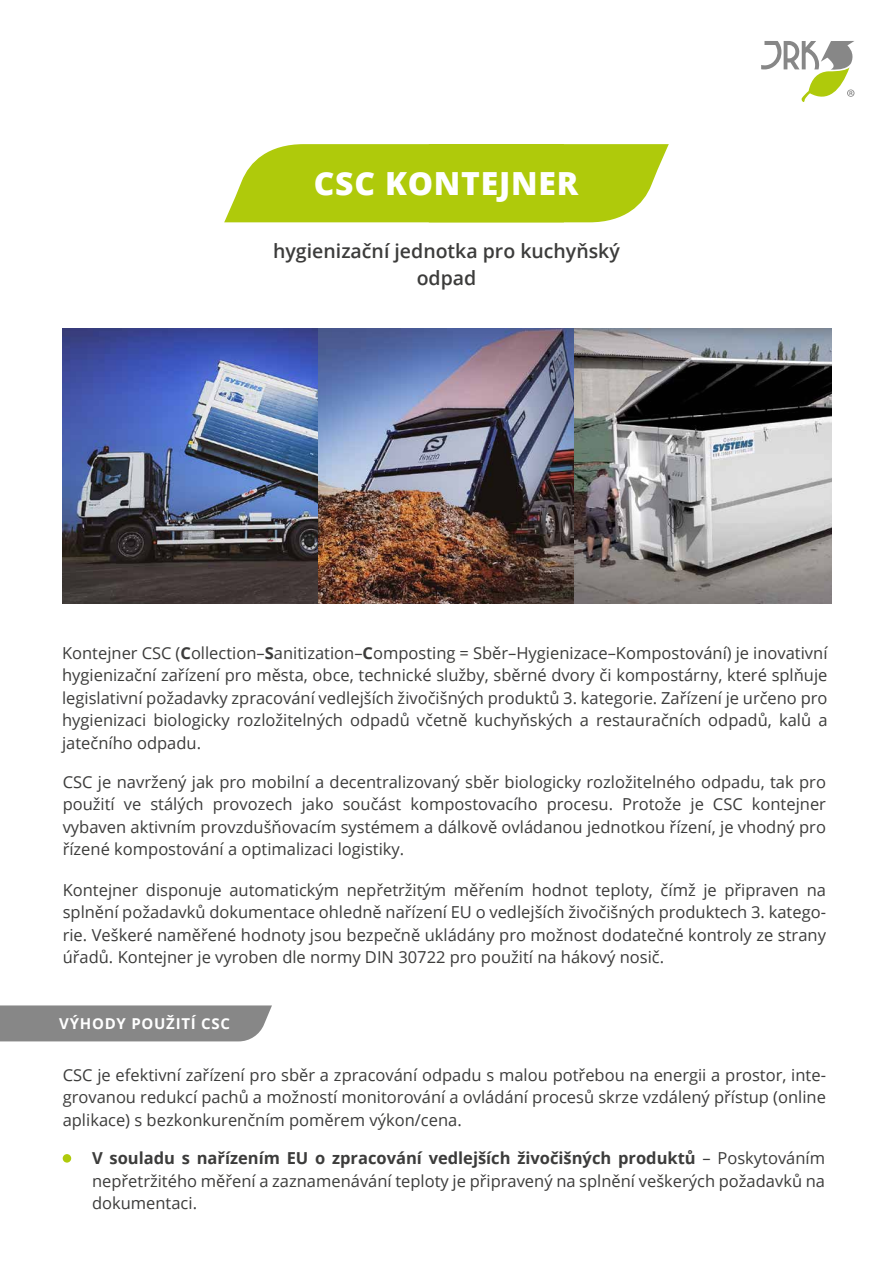
<style>
.page{position:relative;width:893px;height:1263px;background:#fff}
.page>*{position:absolute;margin:0;border:0;box-sizing:border-box;transform-origin:0 0}
.t1{font:800 31.8px "Open Sans";letter-spacing:.025em;color:#fff}
.t2{font:600 19.5px/27px "Open Sans";color:#3c3c3b;text-align:center}
.t3{font:16.5px/22.5px "Open Sans";color:#3c3c3b;text-align:justify}
.t4{font:700 15px "Open Sans";letter-spacing:.05em;color:#fff}
.s1{font-weight:700}
</style>
<div class="page">
<svg style="left:224px;top:144px;width:445px;height:78px;background:#b6ce21"></svg>
<svg style="left:761px;top:41px;width:93px;height:61px"></svg>
<div style="left:0;top:1005px;width:272px;height:36px;background:#878787"></div>
<div style="left:63px;top:1154px;width:8px;height:8px;background:#afca0b;border-radius:50%"></div>
<img style="left:62px;top:328px;width:769px;height:275px">
<h1 class="t1" style="left:314px;top:160px;width:266px">CSC KONTEJNER</h1>
<p class="t2" style="left:273px;top:237px;width:348px">hygienizační jednotka pro kuchyňský odpad</p>
<p class="t3" style="left:62px;top:641px;width:767px">Kontejner CSC (<span class="s1">C</span>ollection–<span class="s1">S</span>anitization–<span class="s1">C</span>omposting = Sběr–Hygienizace–Kompostování) je inovativní hygienizační zařízení pro města, obce, technické služby, sběrné dvory či kompostárny, které splňuje legislativní požadavky zpracování vedlejších živočišných produktů 3. kategorie. Zařízení je určeno pro hygienizaci biologicky rozložitelných odpadů včetně kuchyňských a restauračních odpadů, kalů a jatečního odpadu.</p>
<p class="t3" style="left:63px;top:770px;width:765px">CSC je navržený jak pro mobilní a decentralizovaný sběr biologicky rozložitelného odpadu, tak pro použití ve stálých provozech jako součást kompostovacího procesu. Protože je CSC kontejner vybaven aktivním provzdušňovacím systémem a dálkově ovládanou jednotkou řízení, je vhodný pro řízené kompostování a optimalizaci logistiky.</p>
<p class="t3" style="left:63px;top:878px;width:765px">Kontejner disponuje automatickým nepřetržitým měřením hodnot teploty, čímž je připraven na splnění požadavků dokumentace ohledně nařízení EU o vedlejších živočišných produktech 3. katego&shy;rie. Veškeré naměřené hodnoty jsou bezpečně ukládány pro možnost dodatečné kontroly ze strany úřadů. Kontejner je vyroben dle normy DIN 30722 pro použití na hákový nosič.</p>
<p class="t4" style="left:59px;top:1013px;width:172px">VÝHODY POUŽITÍ CSC</p>
<p class="t3" style="left:63px;top:1063px;width:765px">CSC je efektivní zařízení pro sběr a zpracování odpadu s malou potřebou na energii a prostor, inte&shy;grovanou redukcí pachů a možností monitorování a ovládání procesů skrze vzdálený přístup (online aplikace) s bezkonkurenčním poměrem výkon/cena.</p>
<p class="t3" style="left:92px;top:1147px;width:735px"><span class="s1">V souladu s nařízením EU o zpracování vedlejších živočišných produktů</span> – Poskytováním nepřetržitého měření a zaznamenávání teploty je připravený na splnění veškerých požadavků na dokumentaci.</p>
</div>
